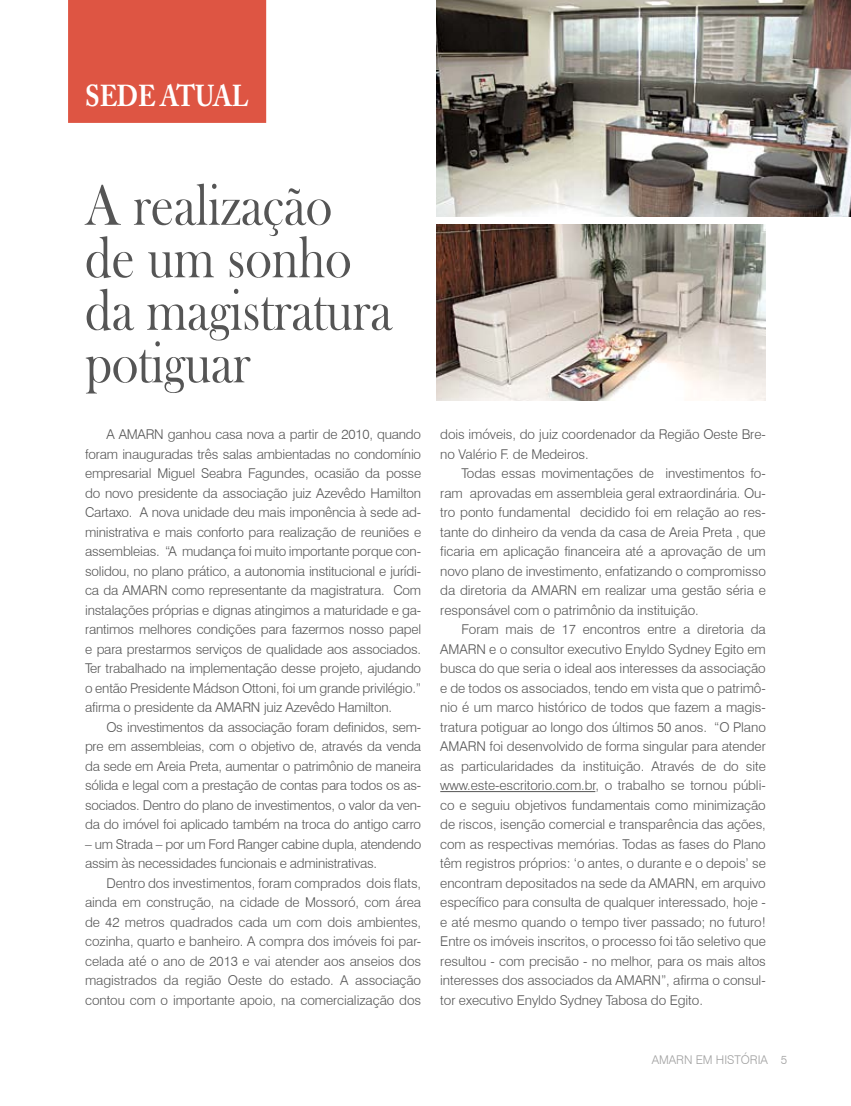
<style>
.page{position:relative;width:851px;height:1106px;background:#fff}
.page>*{position:absolute;margin:0;border:0;box-sizing:border-box;transform-origin:0 0}
.t1{font:60px/52.5px "Bask Old Face";color:#555;scale:.85 1}
.t2{font:700 30px "Adobe Caslon Pro";letter-spacing:-.005em;color:#fff;scale:.85 1}
.t3{font:300 13.5px/19.5px "Swiss 721 BT";letter-spacing:-.005em;color:#555;text-align:justify}
.t4{font:300 12px "Swiss 721 BT";color:#a0a0a0}
</style>
<div class="page">
<img style="left:436px;top:0;width:414px;height:216px">
<img style="left:436px;top:224px;width:329px;height:176px">
<div style="left:68px;top:0;width:198px;height:123px;background:#de5543"></div>
<hr style="left:440px;top:791px;width:155px;height:1px;background:#555">
<h2 class="t2" style="left:85px;top:78px;width:194px">SEDE ATUAL</h2>
<h1 class="t1" style="left:85px;top:180px;width:362px">A realização de um sonho da magistratura potiguar</h1>
<p class="t3" style="left:85px;top:424px;width:337px;text-indent:21px">A AMARN ganhou casa nova a partir de 2010, quando foram inauguradas três salas ambientadas no condomínio empresarial Miguel Seabra Fagundes, ocasião da posse do novo presidente da associação juiz Azevêdo Hamilton Cartaxo. A nova unidade deu mais imponência à sede ad&shy;ministrativa e mais conforto para realização de reuniões e assembleias. “A mudança foi muito importante porque con&shy;solidou, no plano prático, a autonomia institucional e jurídi&shy;ca da AMARN como representante da magistratura. Com instalações próprias e dignas atingimos a maturidade e ga&shy;rantimos melhores condições para fazermos nosso papel e para prestarmos serviços de qualidade aos associados.<br>Ter trabalhado na implementação desse projeto, ajudando o então Presidente Mádson Ottoni, foi um grande privilégio.” afirma o presidente da AMARN juiz Azevêdo Hamilton.</p>
<p class="t3" style="left:85px;top:717px;width:337px;text-indent:21px">Os investimentos da associação foram definidos, sem&shy;pre em assembleias, com o objetivo de, através da venda da sede em Areia Preta, aumentar o patrimônio de maneira sólida e legal com a prestação de contas para todos os as&shy;sociados. Dentro do plano de investimentos, o valor da ven&shy;da do imóvel foi aplicado também na troca do antigo carro</p>
<p class="t3" style="left:85px;top:834px;width:337px">– um Strada – por um Ford Ranger cabine dupla, atendendo assim às necessidades funcionais e administrativas.</p>
<p class="t3" style="left:85px;top:873px;width:337px;text-indent:21px">Dentro dos investimentos, foram comprados dois flats, ainda em construção, na cidade de Mossoró, com área de 42 metros quadrados cada um com dois ambientes, cozinha, quarto e banheiro. A compra dos imóveis foi par&shy;celada até o ano de 2013 e vai atender aos anseios dos magistrados da região Oeste do estado. A associação contou com o importante apoio, na comercialização dos</p>
<p class="t3" style="left:440px;top:424px;width:327px">dois imóveis, do juiz coordenador da Região Oeste Bre&shy;no Valério F. de Medeiros.</p>
<p class="t3" style="left:440px;top:463px;width:327px;text-indent:21px">Todas essas movimentações de investimentos fo&shy;ram aprovadas em assembleia geral extraordinária. Ou&shy;tro ponto fundamental decidido foi em relação ao res&shy;tante do dinheiro da venda da casa de Areia Preta , que ficaria em aplicação financeira até a aprovação de um novo plano de investimento, enfatizando o compromisso da diretoria da AMARN em realizar uma gestão séria e responsável com o patrimônio da instituição.</p>
<p class="t3" style="left:440px;top:619px;width:327px;text-indent:21px">Foram mais de 17 encontros entre a diretoria da AMARN e o consultor executivo Enyldo Sydney Egito em busca do que seria o ideal aos interesses da associação e de todos os associados, tendo em vista que o patrimô&shy;nio é um marco histórico de todos que fazem a magis&shy;tratura potiguar ao longo dos últimos 50 anos. “O Plano AMARN foi desenvolvido de forma singular para atender as particularidades da instituição. Através de do site www.este-escritorio.com.br, o trabalho se tornou públi&shy;co e seguiu objetivos fundamentais como minimização de riscos, isenção comercial e transparência das ações, com as respectivas memórias. Todas as fases do Plano têm registros próprios: ‘o antes, o durante e o depois’ se encontram depositados na sede da AMARN, em arquivo específico para consulta de qualquer interessado, hoje - e até mesmo quando o tempo tiver passado; no futuro!<br>Entre os imóveis inscritos, o processo foi tão seletivo que resultou - com precisão - no melhor, para os mais altos interesses dos associados da AMARN”, afirma o consul&shy;tor executivo Enyldo Sydney Tabosa do Egito.</p>
<p class="t4" style="left:651px;top:1052px;width:137px">AMARN em História 5</p>
</div>
